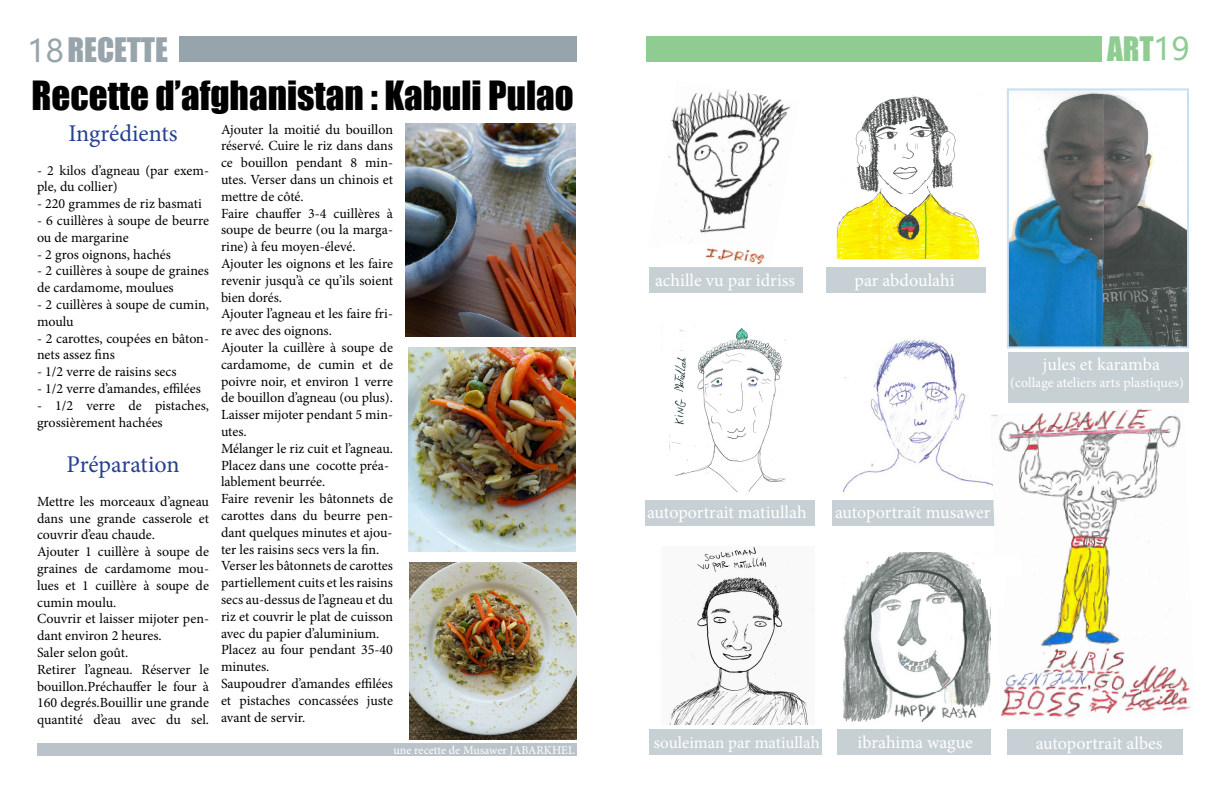
<style>
.page{position:relative;width:1224px;height:792px;background:#fff}
.page>*{position:absolute;margin:0;border:0;box-sizing:border-box;transform-origin:0 0}
.t1{font:37px "Impact";color:#000}
.t2{font:31px "Impact";color:#98a4ab}
.t3{font:31px "Impact";color:#8fcc92}
.t4{font:24px "Minion Pro";color:#25408f}
.t5{font:18px "Minion Pro";color:#fff}
.t6{font:17px "Minion Pro";color:#fff}
.t7{font:14px/16.8px "Minion Pro";color:#000}
.t8{font:14px "Minion Pro";color:#fff}
.t9{font:12px "Minion Pro";color:#fff}
.s1{font-family:"Microsoft Ya Hei UI"}
</style>
<div class="page">
<div style="left:179px;top:37px;width:397px;height:25px;background:#98a4ab"></div>
<div style="left:647px;top:36px;width:455px;height:25px;background:#8fcc92"></div>
<img style="left:405px;top:124px;width:171px;height:212px">
<img style="left:408px;top:348px;width:168px;height:204px">
<img style="left:409px;top:562px;width:168px;height:178px">
<div style="left:37px;top:743px;width:540px;height:13px;background:#bac3c9"></div>
<img style="left:649px;top:89px;width:150px;height:179px">
<img style="left:669px;top:328px;width:117px;height:164px">
<img style="left:670px;top:547px;width:142px;height:177px">
<img style="left:836px;top:95px;width:142px;height:164px">
<img style="left:842px;top:339px;width:148px;height:153px">
<img style="left:843px;top:552px;width:147px;height:169px">
<div style="left:661px;top:244px;width:45px;height:16px;background:#fff"></div>
<div style="left:661px;top:477px;width:45px;height:15px;background:#fff"></div>
<div style="left:649px;top:268px;width:154px;height:25px;background:#c7d0d4"></div>
<div style="left:645px;top:500px;width:169px;height:26px;background:#c7d0d4"></div>
<div style="left:649px;top:729px;width:173px;height:26px;background:#c7d0d4"></div>
<div style="left:826px;top:268px;width:160px;height:25px;background:#c7d0d4"></div>
<div style="left:832px;top:500px;width:170px;height:26px;background:#c7d0d4"></div>
<div style="left:837px;top:729px;width:154px;height:26px;background:#c7d0d4"></div>
<div style="left:1008px;top:352px;width:181px;height:51px;background:#c7d0d4"></div>
<img style="left:990px;top:409px;width:201px;height:310px">
<div style="left:1008px;top:729px;width:175px;height:26px;background:#c7d0d4"></div>
<div style="left:974px;top:556px;width:45px;height:15px;background:#fff"></div>
<div style="left:976px;top:561px;width:44px;height:15px;background:#fff"></div>
<div style="left:977px;top:564px;width:23px;height:15px;background:#fff"></div>
<div style="left:981px;top:572px;width:22px;height:16px;background:#fff"></div>
<div style="left:982px;top:576px;width:23px;height:15px;background:#fff"></div>
<div style="left:985px;top:580px;width:15px;height:15px;background:#fff"></div>
<div style="left:987px;top:589px;width:15px;height:15px;background:#fff"></div>
<div style="left:988px;top:591px;width:15px;height:15px;background:#fff"></div>
<img style="left:1010px;top:91px;width:176px;height:254px">
<div style="left:1007px;top:88px;width:182px;height:260px;border:2px solid #c7dff4"></div>
<p class="t2" style="left:28px;top:26px;width:142px"><span class="s1">18</span>RECETTE</p>
<p class="t3" style="left:1107px;top:25px;width:84px">ART<span class="s1">19</span></p>
<p class="t1" style="left:32px;top:67px;width:544px">Recette d’afghanistan : Kabuli Pulao</p>
<p class="t4" style="left:68px;top:117px;width:111px">Ingrédients</p>
<p class="t7" style="left:37px;top:162px;width:174px">- 2 kilos d’agneau (par exem&shy;ple, du collier)</p>
<p class="t7" style="left:37px;top:195px;width:166px">- 220 grammes de riz basmati</p>
<p class="t7" style="left:37px;top:212px;width:173px">- 6 cuillères à soupe de beurre ou de margarine</p>
<p class="t7" style="left:37px;top:246px;width:136px">- 2 gros oignons, hachés</p>
<p class="t7" style="left:37px;top:263px;width:174px">- 2 cuillères à soupe de graines de cardamome, moulues</p>
<p class="t7" style="left:37px;top:296px;width:174px">- 2 cuillères à soupe de cumin, moulu</p>
<p class="t7" style="left:37px;top:330px;width:174px">- 2 carottes, coupées en bâton&shy;nets assez fins</p>
<p class="t7" style="left:37px;top:363px;width:141px">- 1/2 verre de raisins secs</p>
<p class="t7" style="left:37px;top:380px;width:165px">- 1/2 verre d’amandes, effilées</p>
<p class="t7" style="left:37px;top:397px;width:174px">- 1/2 verre de pistaches, grossièrement hachées</p>
<p class="t4" style="left:66px;top:448px;width:115px">Préparation</p>
<p class="t7" style="left:37px;top:493px;width:173px;text-align:justify">Mettre les morceaux d’agneau dans une grande casserole et couvrir d’eau chaude.</p>
<p class="t7" style="left:37px;top:543px;width:174px;text-align:justify">Ajouter 1 cuillère à soupe de graines de cardamome mou&shy;lues et 1 cuillère à soupe de cumin moulu.</p>
<p class="t7" style="left:37px;top:611px;width:174px">Couvrir et laisser mijoter pen&shy;dant environ 2 heures.</p>
<p class="t7" style="left:37px;top:644px;width:93px">Saler selon goût.</p>
<p class="t7" style="left:37px;top:661px;width:174px;text-align:justify">Retirer l’agneau. Réserver le bouillon.Préchauffer le four à 160 degrés.Bouillir une grande quantité d’eau avec du sel.</p>
<p class="t7" style="left:221px;top:121px;width:174px;text-align:justify">Ajouter la moitié du bouillon réservé. Cuire le riz dans dans ce bouillon pendant 8 min&shy;utes. Verser dans un chinois et mettre de côté.</p>
<p class="t7" style="left:221px;top:205px;width:174px;text-align:justify">Faire chauffer 3-4 cuillères à soupe de beurre (ou la marga&shy;rine) à feu moyen-élevé.</p>
<p class="t7" style="left:221px;top:255px;width:174px;text-align:justify">Ajouter les oignons et les faire revenir jusqu’à ce qu’ils soient bien dorés.</p>
<p class="t7" style="left:221px;top:306px;width:174px">Ajouter l’agneau et les faire fri&shy;re avec des oignons.</p>
<p class="t7" style="left:221px;top:339px;width:174px;text-align:justify">Ajouter la cuillère à soupe de cardamome, de cumin et de poivre noir, et environ 1 verre de bouillon d’agneau (ou plus).<br>Laisser mijoter pendant 5 min&shy;utes.</p>
<p class="t7" style="left:221px;top:440px;width:174px">Mélanger le riz cuit et l’agneau.<br>Placez dans une cocotte préa-</p>
<p class="t7" style="left:221px;top:474px;width:106px">lablement beurrée.</p>
<p class="t7" style="left:221px;top:490px;width:174px;text-align:justify">Faire revenir les bâtonnets de carottes dans du beurre pen&shy;dant quelques minutes et ajou-</p>
<p class="t7" style="left:221px;top:541px;width:160px">ter les raisins secs vers la fin.</p>
<p class="t7" style="left:221px;top:558px;width:174px;text-align:justify">Verser les bâtonnets de carottes partiellement cuits et les raisins secs au-dessus de l’agneau et du riz et couvrir le plat de cuisson avec du papier d’aluminium.</p>
<p class="t7" style="left:221px;top:642px;width:174px">Placez au four pendant 35-40 minutes.</p>
<p class="t7" style="left:221px;top:675px;width:173px;text-align:justify">Saupoudrer d’amandes effilées et pistaches concassées juste avant de servir.</p>
<p class="t5" style="left:655px;top:268px;width:141px">achille vu par idriss</p>
<p class="t5" style="left:854px;top:268px;width:102px">par abdoulahi</p>
<p class="t5" style="left:1043px;top:352px;width:118px">jules et karamba</p>
<p class="t8" style="left:1010px;top:373px;width:175px">(collage ateliers arts plastiques)</p>
<p class="t5" style="left:647px;top:500px;width:161px">autoportrait matiullah</p>
<p class="t5" style="left:835px;top:500px;width:157px">autoportrait musawer</p>
<p class="t9" style="left:394px;top:742px;width:182px">une recette de Musawer JABARKHEL</p>
<p class="t6" style="left:654px;top:731px;width:167px">souleiman par matiullah</p>
<p class="t5" style="left:858px;top:731px;width:117px">ibrahima wague</p>
<p class="t5" style="left:1036px;top:731px;width:128px">autoportrait albes</p>
</div>
